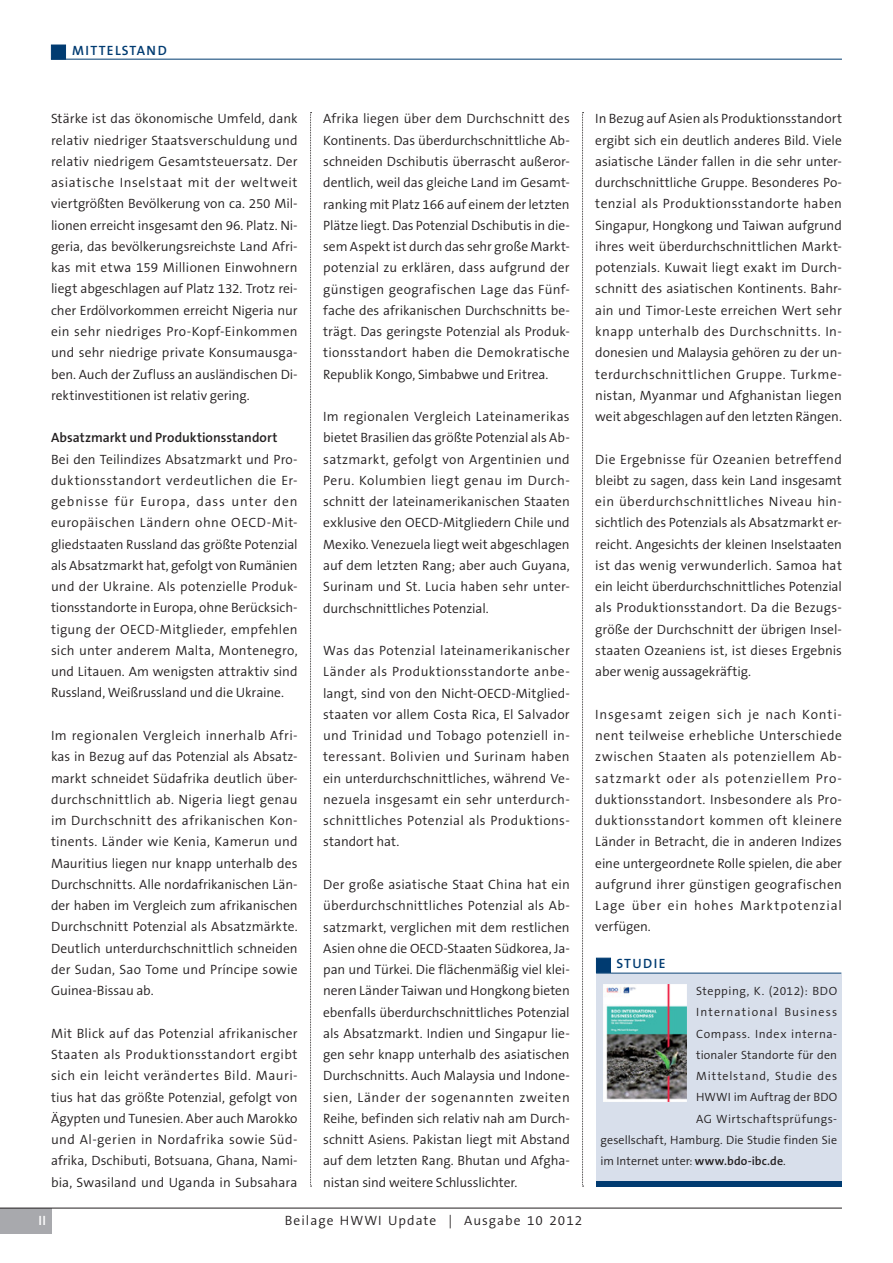
<style>
.page{position:relative;width:893px;height:1263px;background:#fff}
.page>*{position:absolute;margin:0;border:0;box-sizing:border-box;transform-origin:0 0}
.t1{font:300 13.5px/21.3px "The Sans B4";color:#231f20;text-align:justify}
.t2{font:600 13.5px "The Sans B6";letter-spacing:.005em;color:#231f20}
.t3{font:300 13.5px "The Sans B4";letter-spacing:.075em;color:#231f20}
.t4{font:600 13.5px "The Sans B6";letter-spacing:.1em;color:#003b71}
.t5{font:600 13.5px "The Sans B6";color:#fff}
.t6{font:300 12px "The Sans B4";letter-spacing:.03em;color:#231f20}
.t7{font:300 12px "The Sans B4";color:#231f20}
.t8{font:300 12px "The Sans B4";letter-spacing:.005em;color:#231f20}
.t9{font:300 12px "The Sans B4";letter-spacing:.09em;color:#231f20}
.t10{font:300 12px "The Sans B4";letter-spacing:.05em;color:#231f20}
.t11{font:300 12px "The Sans B4";letter-spacing:.07em;color:#231f20}
.s1{font-family:"The Sans B6";font-weight:600}
</style>
<div class="page">
<div style="left:51px;top:45px;width:15px;height:15px;background:#003b71"></div>
<hr style="left:51px;top:59px;width:791px;height:1px;background:#003b71">
<div style="left:0;top:1208px;width:51px;height:26px;background:#a8a9ad"></div>
<hr style="left:0;top:1208px;width:842px;height:1px;background:#231f20">
<svg style="left:310px;top:112px;width:2px;height:1075px"></svg>
<svg style="left:582px;top:112px;width:2px;height:1075px"></svg>
<div style="left:596px;top:974px;width:245px;height:212px;background:#d8dfeb"></div>
<div style="left:596px;top:1180px;width:245px;height:6px;background:#003b71"></div>
<hr style="left:596px;top:973px;width:245px;height:1px;background:#003b71">
<div style="left:596px;top:958px;width:15px;height:15px;background:#003b71;border:1px solid #003b71"></div>
<img style="left:604px;top:984px;width:83px;height:117px">
<p class="t4" style="left:72px;top:43px;width:96px">MITTELSTAND</p>
<p class="t1" style="left:51px;top:109px;width:248px">Stärke ist das ökonomische Umfeld, dank relativ niedriger Staatsverschuldung und relativ niedrigem Gesamtsteuersatz. Der asiatische Inselstaat mit der weltweit viertgrößten Bevölkerung von ca. 250 Mil&shy;lionen erreicht insgesamt den 96. Platz. Ni&shy;geria, das bevölkerungsreichste Land Afri&shy;kas mit etwa 159 Millionen Einwohnern liegt abgeschlagen auf Platz 132. Trotz rei&shy;cher Erdölvorkommen erreicht Nigeria nur ein sehr niedriges Pro-Kopf-Einkommen und sehr niedrige private Konsumausga&shy;ben. Auch der Zufluss an ausländischen Di&shy;rektinvestitionen ist relativ gering.</p>
<p class="t2" style="left:51px;top:430px;width:228px">Absatzmarkt und Produktionsstandort</p>
<p class="t1" style="left:51px;top:449px;width:248px">Bei den Teilindizes Absatzmarkt und Pro&shy;duktionsstandort verdeutlichen die Er&shy;gebnisse für Europa, dass unter den europäischen Ländern ohne OECD-Mit&shy;gliedstaaten Russland das größte Potenzial als Absatzmarkt hat, gefolgt von Rumänien und der Ukraine. Als potenzielle Produk&shy;tionsstandorte in Europa, ohne Berücksich&shy;tigung der OECD-Mitglieder, empfehlen sich unter anderem Malta, Montenegro, und Litauen. Am wenigsten attraktiv sind Russland, Weißrussland und die Ukraine.</p>
<p class="t1" style="left:51px;top:725px;width:248px">Im regionalen Vergleich innerhalb Afri&shy;kas in Bezug auf das Potenzial als Absatz&shy;markt schneidet Südafrika deutlich über&shy;durchschnittlich ab. Nigeria liegt genau im Durchschnitt des afrikanischen Kon&shy;tinents. Länder wie Kenia, Kamerun und Mauritius liegen nur knapp unterhalb des Durchschnitts. Alle nordafrikanischen Län&shy;der haben im Vergleich zum afrikanischen Durchschnitt Potenzial als Absatzmärkte.<br>Deutlich unterdurchschnittlich schneiden der Sudan, Sao Tome und Príncipe sowie Guinea-Bissau ab.</p>
<p class="t1" style="left:51px;top:1023px;width:248px">Mit Blick auf das Potenzial afrikanischer Staaten als Produktionsstandort ergibt sich ein leicht verändertes Bild. Mauri&shy;tius hat das größte Potenzial, gefolgt von Ägypten und Tunesien. Aber auch Marokko und Al-gerien in Nordafrika sowie Süd&shy;afrika, Dschibuti, Botsuana, Ghana, Nami&shy;bia, Swasiland und Uganda in Subsahara</p>
<p class="t1" style="left:323px;top:109px;width:248px">Afrika liegen über dem Durchschnitt des Kontinents. Das überdurchschnittliche Ab&shy;schneiden Dschibutis überrascht außeror&shy;dentlich, weil das gleiche Land im Gesamt&shy;ranking mit Platz 166 auf einem der letzten Plätze liegt. Das Potenzial Dschibutis in die&shy;sem Aspekt ist durch das sehr große Markt&shy;potenzial zu erklären, dass aufgrund der günstigen geografischen Lage das Fünf&shy;fache des afrikanischen Durchschnitts be&shy;trägt. Das geringste Potenzial als Produk&shy;tionsstandort haben die Demokratische Republik Kongo, Simbabwe und Eritrea.</p>
<p class="t1" style="left:323px;top:406px;width:248px">Im regionalen Vergleich Lateinamerikas bietet Brasilien das größte Potenzial als Ab&shy;satzmarkt, gefolgt von Argentinien und Peru. Kolumbien liegt genau im Durch&shy;schnitt der lateinamerikanischen Staaten exklusive den OECD-Mitgliedern Chile und Mexiko. Venezuela liegt weit abgeschlagen auf dem letzten Rang; aber auch Guyana, Surinam und St. Lucia haben sehr unter&shy;durchschnittliches Potenzial.</p>
<p class="t1" style="left:323px;top:640px;width:248px">Was das Potenzial lateinamerikanischer Länder als Produktionsstandorte anbe&shy;langt, sind von den Nicht-OECD-Mitglied&shy;staaten vor allem Costa Rica, El Salvador und Trinidad und Tobago potenziell in&shy;teressant. Bolivien und Surinam haben ein unterdurchschnittliches, während Ve&shy;nezuela insgesamt ein sehr unterdurch&shy;schnittliches Potenzial als Produktions&shy;standort hat.</p>
<p class="t1" style="left:323px;top:874px;width:248px">Der große asiatische Staat China hat ein überdurchschnittliches Potenzial als Ab&shy;satzmarkt, verglichen mit dem restlichen Asien ohne die OECD-Staaten Südkorea, Ja&shy;pan und Türkei. Die flächenmäßig viel klei&shy;neren Länder Taiwan und Hongkong bieten ebenfalls überdurchschnittliches Potenzial als Absatzmarkt. Indien und Singapur lie&shy;gen sehr knapp unterhalb des asiatischen Durchschnitts. Auch Malaysia und Indone&shy;sien, Länder der sogenannten zweiten Reihe, befinden sich relativ nah am Durch&shy;schnitt Asiens. Pakistan liegt mit Abstand auf dem letzten Rang. Bhutan und Afgha&shy;nistan sind weitere Schlusslichter.</p>
<p class="t5" style="left:38px;top:1213px;width:9px">II</p>
<p class="t3" style="left:285px;top:1213px;width:299px">Beilage HWWI Update | Ausgabe 10 2012</p>
<p class="t1" style="left:595px;top:109px;width:248px">In Bezug auf Asien als Produktionsstandort ergibt sich ein deutlich anderes Bild. Viele asiatische Länder fallen in die sehr unter&shy;durchschnittliche Gruppe. Besonderes Po&shy;tenzial als Produktionsstandorte haben Singapur, Hongkong und Taiwan aufgrund ihres weit überdurchschnittlichen Markt&shy;potenzials. Kuwait liegt exakt im Durch&shy;schnitt des asiatischen Kontinents. Bahr&shy;ain und Timor-Leste erreichen Wert sehr knapp unterhalb des Durchschnitts. In&shy;donesien und Malaysia gehören zu der un&shy;terdurchschnittlichen Gruppe. Turkme&shy;nistan, Myanmar und Afghanistan liegen weit abgeschlagen auf den letzten Rängen.</p>
<p class="t1" style="left:595px;top:449px;width:248px">Die Ergebnisse für Ozeanien betreffend bleibt zu sagen, dass kein Land insgesamt ein überdurchschnittliches Niveau hin&shy;sichtlich des Potenzials als Absatzmarkt er&shy;reicht. Angesichts der kleinen Inselstaaten ist das wenig verwunderlich. Samoa hat ein leicht überdurchschnittliches Potenzial als Produktionsstandort. Da die Bezugs&shy;größe der Durchschnitt der übrigen Insel&shy;staaten Ozeaniens ist, ist dieses Ergebnis aber wenig aussagekräftig.</p>
<p class="t1" style="left:595px;top:704px;width:248px">Insgesamt zeigen sich je nach Konti&shy;nent teilweise erhebliche Unterschiede zwischen Staaten als potenziellem Ab&shy;satzmarkt oder als potenziellem Pro&shy;duktionsstandort. Insbesondere als Pro&shy;duktionsstandort kommen oft kleinere Länder in Betracht, die in anderen Indizes eine untergeordnete Rolle spielen, die aber aufgrund ihrer günstigen geografischen Lage über ein hohes Marktpotenzial verfügen.</p>
<p class="t4" style="left:617px;top:956px;width:51px">STUDIE</p>
<p class="t6" style="left:696px;top:984px;width:142px">Stepping, K. (2012): BDO</p>
<p class="t9" style="left:696px;top:1006px;width:142px">International Business</p>
<p class="t10" style="left:696px;top:1027px;width:142px">Compass. Index interna-</p>
<p class="t6" style="left:696px;top:1048px;width:142px">tionaler Standorte für den</p>
<p class="t11" style="left:696px;top:1070px;width:142px">Mittelstand, Studie des</p>
<p class="t7" style="left:696px;top:1091px;width:142px">HWWI im Auftrag der BDO</p>
<p class="t6" style="left:696px;top:1112px;width:142px">AG Wirtschaftsprüfungs-</p>
<p class="t8" style="left:601px;top:1133px;width:238px">gesellschaft, Hamburg. Die Studie finden Sie</p>
<p class="t7" style="left:601px;top:1155px;width:187px">im Internet unter: <span class="s1">www.bdo-ibc.de</span>.</p>
</div>
